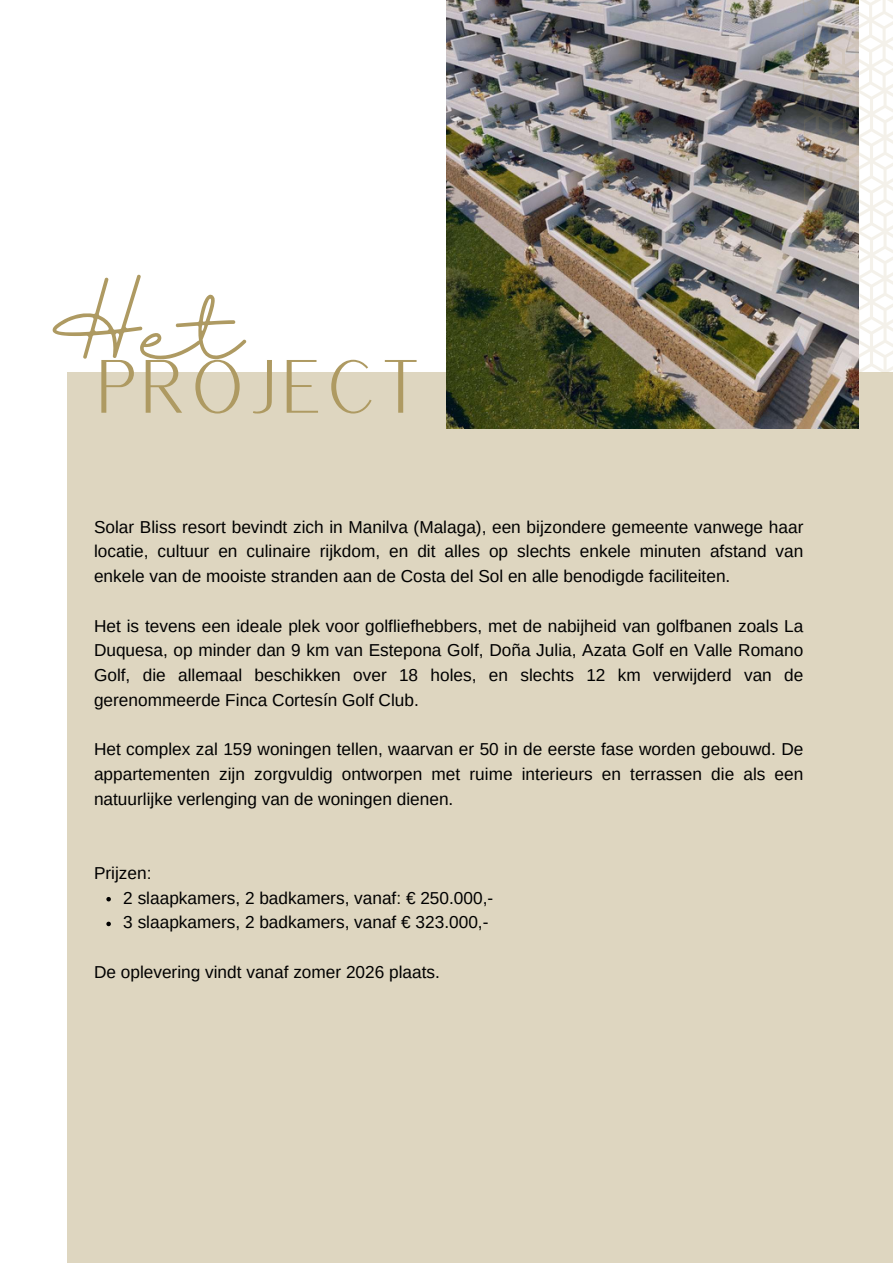
<style>
.page{position:relative;width:893px;height:1264px;background:#fff}
.page>*{position:absolute;margin:0;border:0;box-sizing:border-box;transform-origin:0 0}
.t1{font:73.5px "Versailles";color:#ae9a62}
.t2{font:69.75px "Halimun";color:#ae9a62}
.t3{font:17.25px/24.8px "Arimo";color:#000;text-align:justify}
</style>
<div class="page">
<div style="left:67px;top:372px;width:825px;height:890px;background:#ded6c0"></div>
<img style="left:446px;top:0;width:411px;height:428px">
<img style="left:802px;top:0;width:90px;height:372px">
<svg style="left:106px;top:897px;width:5px;height:4px"></svg>
<svg style="left:106px;top:921px;width:5px;height:5px"></svg>
<p class="t2" style="left:49px;top:294px;width:195px">Het</p>
<p class="t1" style="left:94px;top:339px;width:331px">PROJECT</p>
<p class="t3" style="left:94px;top:514px;width:710px">Solar Bliss resort bevindt zich in Manilva (Malaga), een bijzondere gemeente vanwege haar locatie, cultuur en culinaire rijkdom, en dit alles op slechts enkele minuten afstand van enkele van de mooiste stranden aan de Costa del Sol en alle benodigde faciliteiten.</p>
<p class="t3" style="left:94px;top:613px;width:710px">Het is tevens een ideale plek voor golfliefhebbers, met de nabijheid van golfbanen zoals La Duquesa, op minder dan 9 km van Estepona Golf, Doña Julia, Azata Golf en Valle Romano Golf, die allemaal beschikken over 18 holes, en slechts 12 km verwijderd van de gerenommeerde Finca Cortesín Golf Club.</p>
<p class="t3" style="left:94px;top:737px;width:710px">Het complex zal 159 woningen tellen, waarvan er 50 in de eerste fase worden gebouwd. De appartementen zijn zorgvuldig ontworpen met ruime interieurs en terrassen die als een natuurlijke verlenging van de woningen dienen.</p>
<p class="t3" style="left:94px;top:860px;width:59px">Prijzen:</p>
<p class="t3" style="left:123px;top:885px;width:371px">2 slaapkamers, 2 badkamers, vanaf: € 250.000,-</p>
<p class="t3" style="left:123px;top:910px;width:366px">3 slaapkamers, 2 badkamers, vanaf € 323.000,-</p>
<p class="t3" style="left:94px;top:959px;width:347px">De oplevering vindt vanaf zomer 2026 plaats.</p>
</div>
